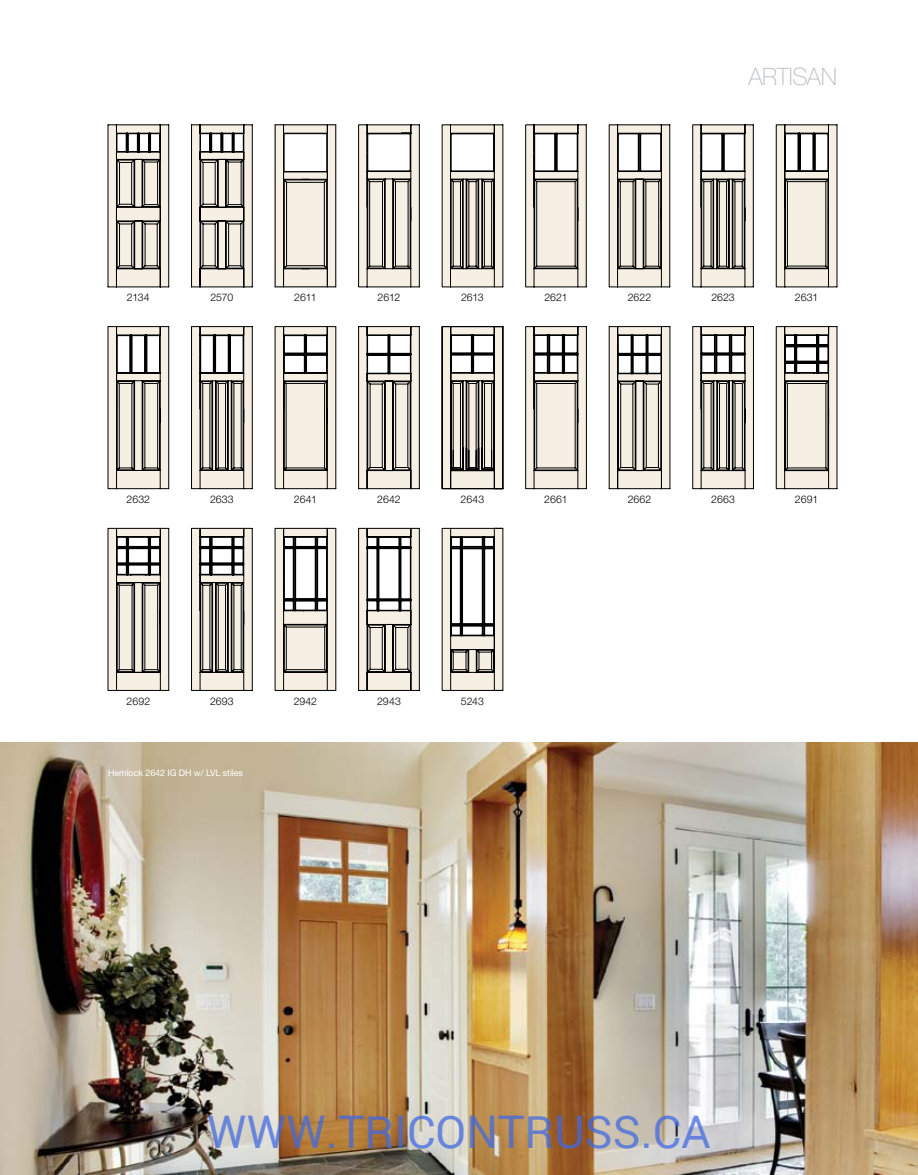
<style>
.page{position:relative;width:918px;height:1175px;background:#fff}
.page>*{position:absolute;margin:0;border:0;box-sizing:border-box;transform-origin:0 0}
.t1{font:45px "Roboto";color:rgb(65 105 225/.75)}
.t2{font:100 24px "Helvetica Neue LT Std";letter-spacing:-.02em;color:#bcbec0}
.t3{font:300 10.5px "Helvetica Neue LT Std";color:#000}
.t4{font:9px "Helvetica Neue LT Std";letter-spacing:-.01em;color:#fff}
</style>
<div class="page">
<svg style="left:108px;top:125px;width:61px;height:162px;background:#c0bcb4"></svg>
<svg style="left:191px;top:125px;width:62px;height:162px;background:#bab6ae"></svg>
<div style="left:275px;top:125px;width:61px;height:162px;background:#f5efe4"></div>
<div style="left:284px;top:134px;width:43px;height:37px;background:#fff"></div>
<hr style="left:324px;top:182px;width:1px;height:84px;background:#040506">
<hr style="left:286px;top:182px;width:1px;height:84px;background:#040506">
<hr style="left:287px;top:265px;width:37px;height:1px;background:#040506">
<hr style="left:287px;top:182px;width:37px;height:1px;background:#040506">
<hr style="left:284px;top:172px;width:43px;height:1px;background:#040506">
<hr style="left:284px;top:179px;width:43px;height:1px;background:#040506">
<svg style="left:284px;top:172px;width:3px;height:11px"></svg>
<hr style="left:284px;top:171px;width:43px;height:1px;background:#040506">
<hr style="left:284px;top:180px;width:43px;height:1px;background:#040506">
<svg style="left:324px;top:172px;width:3px;height:11px"></svg>
<hr style="left:284px;top:125px;width:43px;height:1px;background:#040506">
<hr style="left:284px;top:133px;width:43px;height:1px;background:#040506">
<hr style="left:284px;top:287px;width:43px;height:1px;background:#040506">
<hr style="left:284px;top:268px;width:43px;height:1px;background:#040506">
<hr style="left:275px;top:125px;width:1px;height:162px;background:#040506">
<svg style="left:275px;top:265px;width:12px;height:23px"></svg>
<hr style="left:283px;top:125px;width:1px;height:162px;background:#040506">
<svg style="left:275px;top:125px;width:10px;height:9px"></svg>
<hr style="left:284px;top:134px;width:1px;height:37px;background:#040506">
<hr style="left:284px;top:180px;width:1px;height:88px;background:#040506">
<hr style="left:336px;top:125px;width:1px;height:162px;background:#040506">
<svg style="left:328px;top:125px;width:8px;height:9px"></svg>
<hr style="left:327px;top:125px;width:1px;height:162px;background:#040506">
<svg style="left:324px;top:265px;width:12px;height:23px"></svg>
<hr style="left:326px;top:180px;width:1px;height:88px;background:#040506">
<svg style="left:358px;top:125px;width:62px;height:162px;background:#c7c3bc"></svg>
<svg style="left:442px;top:125px;width:61px;height:162px;background:#bfbbb4"></svg>
<svg style="left:525px;top:125px;width:61px;height:162px;background:#d2cdc6"></svg>
<svg style="left:609px;top:125px;width:61px;height:162px;background:#c6c2bb"></svg>
<svg style="left:692px;top:125px;width:62px;height:162px;background:#b9b5ae"></svg>
<svg style="left:776px;top:125px;width:61px;height:162px;background:#cfcac2"></svg>
<svg style="left:108px;top:326px;width:61px;height:163px;background:#c3bfb7"></svg>
<svg style="left:191px;top:326px;width:62px;height:163px;background:#b0ada6"></svg>
<svg style="left:275px;top:326px;width:61px;height:163px;background:#cdc9c1"></svg>
<svg style="left:358px;top:326px;width:62px;height:163px;background:#c0bcb4"></svg>
<svg style="left:442px;top:326px;width:61px;height:163px;background:#afaca5"></svg>
<svg style="left:525px;top:326px;width:62px;height:163px;background:#c8c4bc"></svg>
<svg style="left:609px;top:326px;width:61px;height:163px;background:#c0bcb5"></svg>
<svg style="left:692px;top:326px;width:62px;height:163px;background:#b4b1aa"></svg>
<svg style="left:776px;top:326px;width:61px;height:163px;background:#c7c3bb"></svg>
<svg style="left:108px;top:528px;width:61px;height:162px;background:#bebab3"></svg>
<svg style="left:191px;top:528px;width:62px;height:162px;background:#aba7a1"></svg>
<svg style="left:442px;top:528px;width:61px;height:162px"></svg>
<svg style="left:275px;top:528px;width:61px;height:162px"></svg>
<svg style="left:358px;top:528px;width:62px;height:162px"></svg>
<hr style="left:410px;top:625px;width:1px;height:46px;background:#000">
<img style="left:0;top:742px;width:918px;height:432px">
<h2 class="t2" style="left:748px;top:62px;width:90px">ARTISAN</h2>
<p class="t3" style="left:127px;top:291px;width:24px">2134</p>
<p class="t3" style="left:294px;top:291px;width:24px">2611</p>
<p class="t3" style="left:378px;top:291px;width:24px">2612</p>
<p class="t3" style="left:461px;top:291px;width:24px">2613</p>
<p class="t3" style="left:544px;top:291px;width:25px">2621</p>
<p class="t3" style="left:628px;top:291px;width:25px">2622</p>
<p class="t3" style="left:711px;top:291px;width:25px">2623</p>
<p class="t3" style="left:795px;top:291px;width:25px">2631</p>
<p class="t3" style="left:210px;top:291px;width:24px">2570</p>
<p class="t3" style="left:127px;top:492px;width:25px">2632</p>
<p class="t3" style="left:210px;top:492px;width:25px">2633</p>
<p class="t3" style="left:294px;top:492px;width:24px">2641</p>
<p class="t3" style="left:377px;top:492px;width:25px">2642</p>
<p class="t3" style="left:461px;top:492px;width:25px">2643</p>
<p class="t3" style="left:544px;top:492px;width:25px">2661</p>
<p class="t3" style="left:628px;top:492px;width:25px">2662</p>
<p class="t3" style="left:711px;top:492px;width:25px">2663</p>
<p class="t3" style="left:795px;top:492px;width:25px">2691</p>
<p class="t3" style="left:127px;top:694px;width:25px">2692</p>
<p class="t3" style="left:210px;top:694px;width:25px">2693</p>
<p class="t3" style="left:294px;top:694px;width:25px">2942</p>
<p class="t3" style="left:377px;top:694px;width:25px">2943</p>
<p class="t3" style="left:461px;top:694px;width:25px">5243</p>
<p class="t4" style="left:108px;top:767px;width:137px">Hemlock 2642 IG DH w/ LVL stiles</p>
<h1 class="t1" style="left:207px;top:1100px;width:505px">WWW.TRICONTRUSS.CA</h1>
</div>
